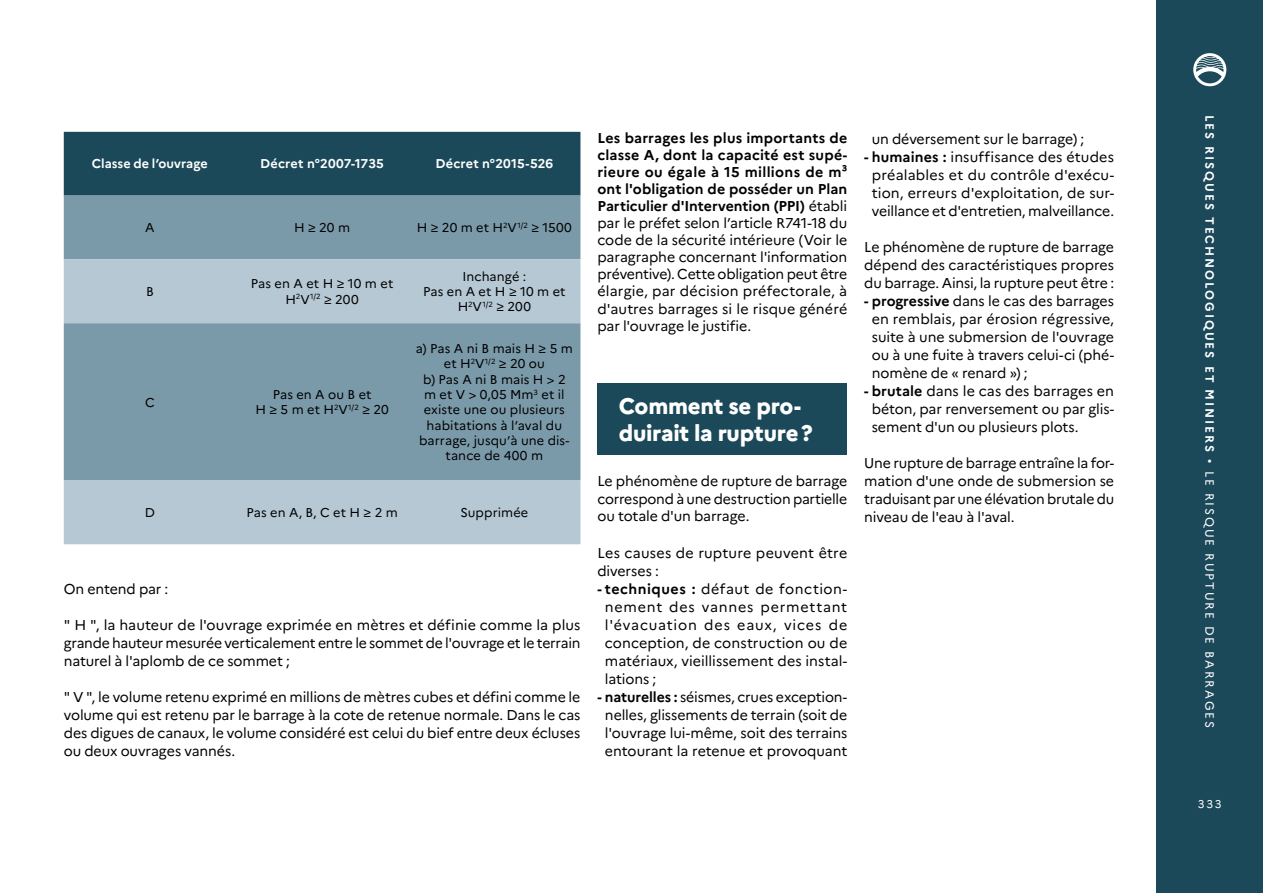
<style>
.page{position:relative;width:1263px;height:893px;background:#fff}
.page>*{position:absolute;margin:0;border:0;box-sizing:border-box;transform-origin:0 0}
.t1{font:800 22.5px/27px "Marianne";letter-spacing:-.01em;color:#fff}
.t2{font:14.25px/18px "Marianne";letter-spacing:-.005em;color:#000;text-align:justify}
.t3{font:12.75px/15.3px "Marianne";letter-spacing:.005em;color:#000;text-align:center}
.t4{font:700 12.75px "Marianne";letter-spacing:.01em;color:#fff}
.t5{font:700 12px "Marianne";letter-spacing:.16em;color:#fff}
.t6{font:11.25px "Marianne";color:#fff}
.s1{font-weight:700}
.s2{font-weight:400}
</style>
<div class="page">
<div style="left:597px;top:383px;width:250px;height:71px;background:#1b495a"></div>
<div style="left:64px;top:132px;width:516px;height:64px;background:#1b495a"></div>
<div style="left:64px;top:196px;width:516px;height:63px;background:#7b9aa9"></div>
<svg style="left:64px;top:259px;width:516px;height:285px;background:#95aebb"></svg>
<div style="left:1157px;top:0;width:106px;height:893px;background:#1b495a"></div>
<svg style="left:1193px;top:53px;width:33px;height:33px"></svg>
<p class="t4" style="left:92px;top:154px;width:117px">Classe de l’ouvrage</p>
<p class="t4" style="left:260px;top:154px;width:125px">Décret n°2007-1735</p>
<p class="t4" style="left:435px;top:154px;width:119px">Décret n°2015-526</p>
<p class="t3" style="left:145px;top:219px;width:11px">A</p>
<p class="t3" style="left:294px;top:219px;width:58px">H ≥ 20 m</p>
<p class="t3" style="left:417px;top:219px;width:157px">H ≥ 20 m et H<sup>2</sup>V<sup>1/2</sup> ≥ 1500</p>
<p class="t3" style="left:146px;top:283px;width:9px">B</p>
<p class="t3" style="left:251px;top:275px;width:144px">Pas en A et H ≥ 10 m et<br>H<sup>2</sup>V<sup>1/2</sup> ≥ 200</p>
<p class="t3" style="left:423px;top:268px;width:144px">Inchangé :<br>Pas en A et H ≥ 10 m et<br>H<sup>2</sup>V<sup>1/2</sup> ≥ 200</p>
<p class="t3" style="left:145px;top:393px;width:11px">C</p>
<p class="t3" style="left:255px;top:386px;width:135px">Pas en A ou B et<br>H ≥ 5 m et H<sup>2</sup>V<sup>1/2</sup> ≥ 20</p>
<p class="t3" style="left:416px;top:340px;width:158px">a) Pas A ni B mais H ≥ 5 m et H<sup>2</sup>V<sup>1/2</sup> ≥ 20 ou<br>b) Pas A ni B mais H &gt; 2 m et V &gt; 0,05 Mm<sup>3</sup> et il existe une ou plusieurs habitations à l’aval du barrage, jusqu’à une dis&shy;tance de 400 m</p>
<p class="t3" style="left:145px;top:504px;width:12px">D</p>
<p class="t3" style="left:246px;top:504px;width:153px">Pas en A, B, C et H ≥ 2 m</p>
<p class="t3" style="left:460px;top:504px;width:69px">Supprimée</p>
<p class="t2" style="left:64px;top:579px;width:106px">On entend par :</p>
<p class="t2" style="left:64px;top:615px;width:518px">" H ", la hauteur de l'ouvrage exprimée en mètres et définie comme la plus grande hauteur mesurée verticalement entre le sommet de l'ouvrage et le terrain naturel à l'aplomb de ce sommet ;</p>
<p class="t2" style="left:64px;top:687px;width:518px">" V ", le volume retenu exprimé en millions de mètres cubes et défini comme le volume qui est retenu par le barrage à la cote de retenue normale. Dans le cas des digues de canaux, le volume considéré est celui du bief entre deux écluses ou deux ouvrages vannés.</p>
<p class="t2" style="left:597px;top:128px;width:251px;line-height:17.1px"><span class="s1">Les barrages les plus importants de classe A, dont la capacité est supé&shy;rieure ou égale à 15 millions de m³ ont l'obligation de posséder un Plan Particulier d'Intervention (PPI)</span> établi par le préfet selon l’article R741-18 du code de la sécurité intérieure (Voir le paragraphe concernant l'information préventive). Cette obligation peut être élargie, par décision préfectorale, à d'autres barrages si le risque généré par l'ouvrage le justifie.</p>
<h1 class="t1" style="left:619px;top:390px;width:196px">Comment se pro&shy;duirait la rupture ?</h1>
<p class="t2" style="left:597px;top:472px;width:251px;line-height:17.1px">Le phénomène de rupture de barrage correspond à une destruction partielle ou totale d'un barrage.</p>
<p class="t2" style="left:597px;top:543px;width:251px">Les causes de rupture peuvent être diverses :</p>
<p class="t2" style="left:605px;top:579px;width:244px;text-indent:-7px"><span class="s1">- techniques :</span> défaut de fonction&shy;nement des vannes permettant l'évacuation des eaux, vices de conception, de construction ou de matériaux, vieillissement des instal&shy;lations ;</p>
<p class="t2" style="left:597px;top:687px;width:251px;text-align:center"><span class="s1">- naturelles :</span> séismes, crues exception&shy;nelles, glissements de terrain (soit de l'ouvrage lui-même, soit des terrains entourant la retenue et provoquant</p>
<p class="t2" style="left:872px;top:129px;width:214px">un déversement sur le barrage) ;</p>
<p class="t2" style="left:864px;top:147px;width:251px;text-align:center"><span class="s1">- humaines :</span> insuffisance des études préalables et du contrôle d'exécu&shy;tion, erreurs d'exploitation, de sur&shy;veillance et d'entretien, malveillance.</p>
<p class="t2" style="left:864px;top:237px;width:251px">Le phénomène de rupture de barrage dépend des caractéristiques propres du barrage. Ainsi, la rupture peut être :</p>
<p class="t2" style="left:872px;top:291px;width:244px;text-indent:-7px"><span class="s1">- progressive</span> dans le cas des barrages en remblais, par érosion régressive, suite à une submersion de l'ouvrage ou à une fuite à travers celui-ci (phé&shy;nomène de « renard ») ;</p>
<p class="t2" style="left:872px;top:381px;width:244px;text-indent:-7px"><span class="s1">- brutale</span> dans le cas des barrages en béton, par renversement ou par glis&shy;sement d'un ou plusieurs plots.</p>
<p class="t2" style="left:864px;top:453px;width:251px">Une rupture de barrage entraîne la for&shy;mation d'une onde de submersion se traduisant par une élévation brutale du niveau de l'eau à l'aval.</p>
<p class="t5" style="left:1219px;top:115px;width:615px;rotate:90deg">LES RISQUES TECHNOLOGIQUES ET MINIERS <span class="s2">• LE RISQUE RUPTURE DE BARRAGES</span></p>
<p class="t6" style="left:1198px;top:795px;width:25px">333</p>
</div>
